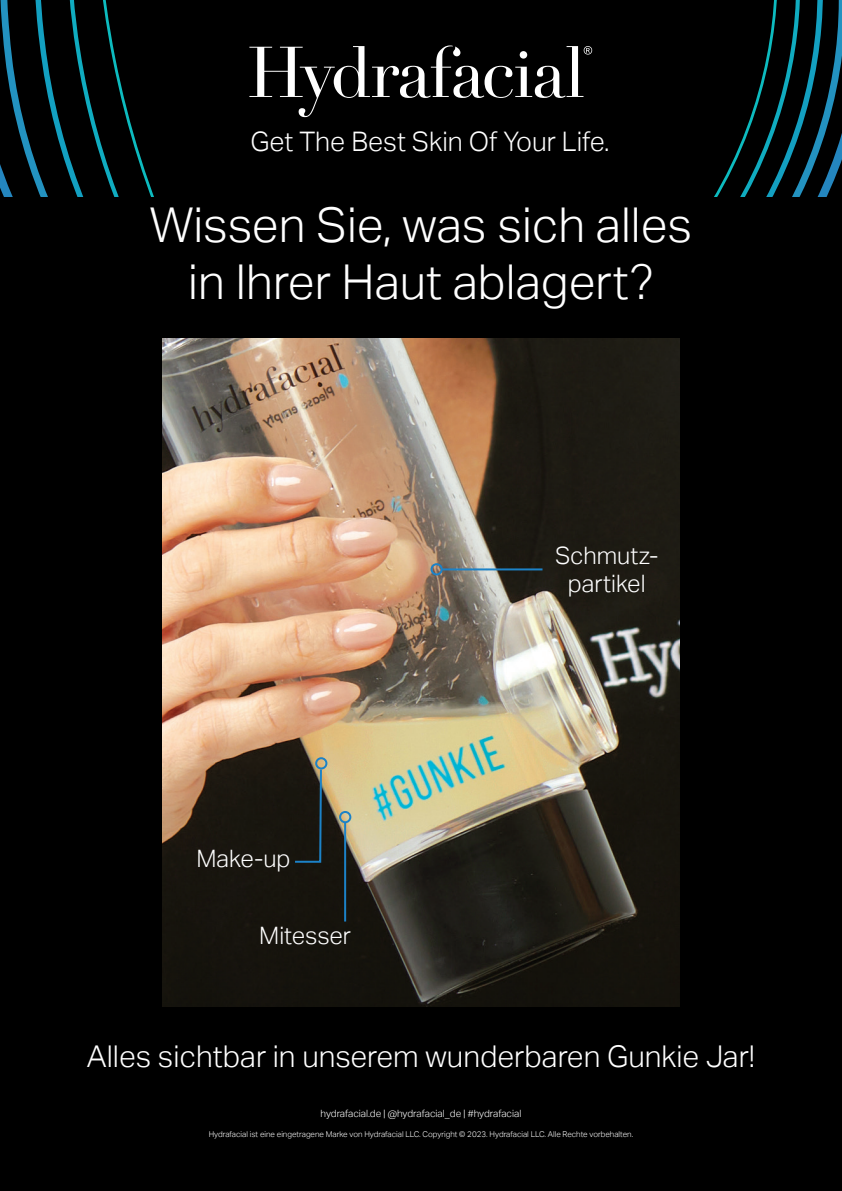
<style>
.page{position:relative;width:842px;height:1191px;background:#000}
.page>*{position:absolute;margin:0;border:0;box-sizing:border-box;transform-origin:0 0}
.t1{font:300 48px/57.6px "Aktiv Grotesk";color:#fff;text-align:center}
.t2{font:300 30px "Aktiv Grotesk";color:#fff}
.t3{font:300 26.9px "Aktiv Grotesk";color:#fff}
.t4{font:300 24px/28.8px "Aktiv Grotesk";color:#fff;text-align:center}
.Body_Text{font:300 10px "Aktiv Grotesk";color:#fff}
.t5{font:300 8px "Aktiv Grotesk";color:#fff}
</style>
<div class="page">
<svg style="left:0;top:0;width:154px;height:196px"></svg>
<svg style="left:714px;top:0;width:128px;height:196px"></svg>
<svg style="left:249px;top:45px;width:343px;height:72px"></svg>
<img style="left:163px;top:338px;width:516px;height:668px">
<hr style="left:442px;top:568px;width:100px;height:2px;background:#1c82c7">
<div style="left:430px;top:563px;width:13px;height:12px;border:2px solid #1c82c7;border-radius:50%"></div>
<hr style="left:344px;top:822px;width:2px;height:99px;background:#1c82c7">
<div style="left:339px;top:811px;width:12px;height:12px;border:2px solid #1c82c7;border-radius:50%"></div>
<svg style="left:293px;top:767px;width:30px;height:96px;background:#1c2120"></svg>
<div style="left:315px;top:757px;width:12px;height:12px;border:2px solid #1c82c7;border-radius:50%"></div>
<h3 class="t3" style="left:250px;top:126px;width:361px">Get The Best Skin Of Your Life.</h3>
<p class="t1" style="left:150px;top:196px;width:544px">Wissen Sie, was sich alles in Ihrer Haut ablagert?</p>
<p class="t4" style="left:196px;top:844px;width:96px">Make-up</p>
<p class="t4" style="left:259px;top:921px;width:93px">Mitesser</p>
<p class="t4" style="left:555px;top:541px;width:105px">Schmutz&shy;partikel</p>
<p class="t2" style="left:87px;top:1039px;width:669px">Alles sichtbar in unserem wunderbaren Gunkie Jar!</p>
<p class="Body_Text" style="left:320px;top:1108px;width:202px">hydrafacial.de | @hydrafacial_de | #hydrafacial</p>
<p class="t5" style="left:209px;top:1129px;width:426px">Hydrafacial ist eine eingetragene Marke von Hydrafacial LLC. Copyright © 2023. Hydrafacial LLC. Alle Rechte vorbehalten.</p>
</div>
